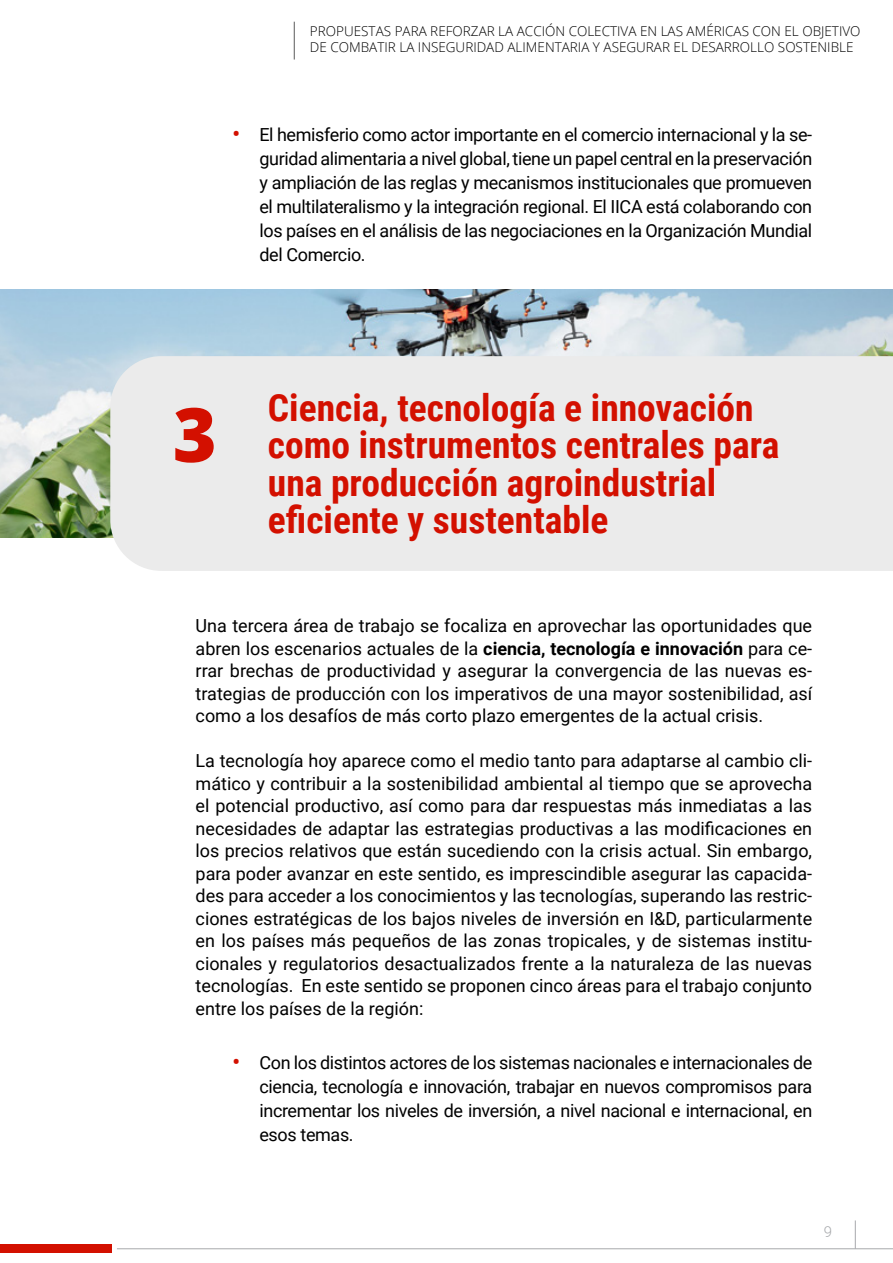
<style>
.page{position:relative;width:893px;height:1263px;background:#fff}
.page>*{position:absolute;margin:0;border:0;box-sizing:border-box;transform-origin:0 0}
.t1{font:800 75px "Open Sans";color:#d31000}
.t2{font:700 37.5px/37.5px "Roboto Condensed";color:#d31000}
.t3{font:18px/22.5px "Roboto";letter-spacing:-.02em;color:#000;text-align:justify}
.t4{font:300 15px "Roboto";color:#a7a9ac}
.t5{font:300 13.5px/16.2px "Open Sans";color:#000}
.s1{font-weight:700;font-size:21px;color:#d31000}
.s2{font-weight:700}
</style>
<div class="page">
<svg style="left:855px;top:1220px;width:1px;height:28px"></svg>
<hr style="left:117px;top:1248px;width:776px;height:1px;background:#a7a9ac">
<div style="left:0;top:1244px;width:112px;height:8px;background:#d31000"></div>
<hr style="left:294px;top:22px;width:1px;height:38px;background:#595959">
<img style="left:0;top:289px;width:893px;height:249px">
<div style="left:110px;top:356px;width:783px;height:215px;background:#ebebeb"></div>
<p class="t5" style="left:310px;top:23px;width:552px">PROPUESTAS PARA REFORZAR LA ACCIÓN COLECTIVA EN LAS AMÉRICAS CON EL OBJETIVO<br>DE COMBATIR LA INSEGURIDAD ALIMENTARIA Y ASEGURAR EL DESARROLLO SOSTENIBLE</p>
<p class="t3" style="left:259px;top:122px;width:554px;line-height:24px;text-indent:-27px"><span class="s1">•</span> El hemisferio como actor importante en el comercio internacional y la se&shy;guridad alimentaria a nivel global, tiene un papel central en la preservación y ampliación de las reglas y mecanismos institucionales que promueven el multilateralismo y la integración regional. El IICA está colaborando con los países en el análisis de las negociaciones en la Organización Mundial del Comercio.</p>
<h1 class="t1" style="left:173px;top:378px;width:45px">3</h1>
<h2 class="t2" style="left:268px;top:387px;width:513px">Ciencia, tecnología e innovación como instrumentos centrales para una producción agroindustrial eficiente y sustentable</h2>
<p class="t3" style="left:196px;top:614px;width:618px">Una tercera área de trabajo se focaliza en aprovechar las oportunidades que abren los escenarios actuales de la <span class="s2">ciencia, tecnología e innovación</span> para ce&shy;rrar brechas de productividad y asegurar la convergencia de las nuevas es&shy;trategias de producción con los imperativos de una mayor sostenibilidad, así como a los desafíos de más corto plazo emergentes de la actual crisis.</p>
<p class="t3" style="left:196px;top:749px;width:618px">La tecnología hoy aparece como el medio tanto para adaptarse al cambio cli&shy;mático y contribuir a la sostenibilidad ambiental al tiempo que se aprovecha el potencial productivo, así como para dar respuestas más inmediatas a las necesidades de adaptar las estrategias productivas a las modificaciones en los precios relativos que están sucediendo con la crisis actual. Sin embargo, para poder avanzar en este sentido, es imprescindible asegurar las capacida&shy;des para acceder a los conocimientos y las tecnologías, superando las restric&shy;ciones estratégicas de los bajos niveles de inversión en I&amp;D, particularmente en los países más pequeños de las zonas tropicales, y de sistemas institu&shy;cionales y regulatorios desactualizados frente a la naturaleza de las nuevas tecnologías. En este sentido se proponen cinco áreas para el trabajo conjunto entre los países de la región:</p>
<p class="t3" style="left:259px;top:1049px;width:554px;line-height:24px;text-indent:-27px"><span class="s1">•</span> Con los distintos actores de los sistemas nacionales e internacionales de ciencia, tecnología e innovación, trabajar en nuevos compromisos para incrementar los niveles de inversión, a nivel nacional e internacional, en esos temas.</p>
<p class="t4" style="left:824px;top:1221px;width:10px">9</p>
</div>
